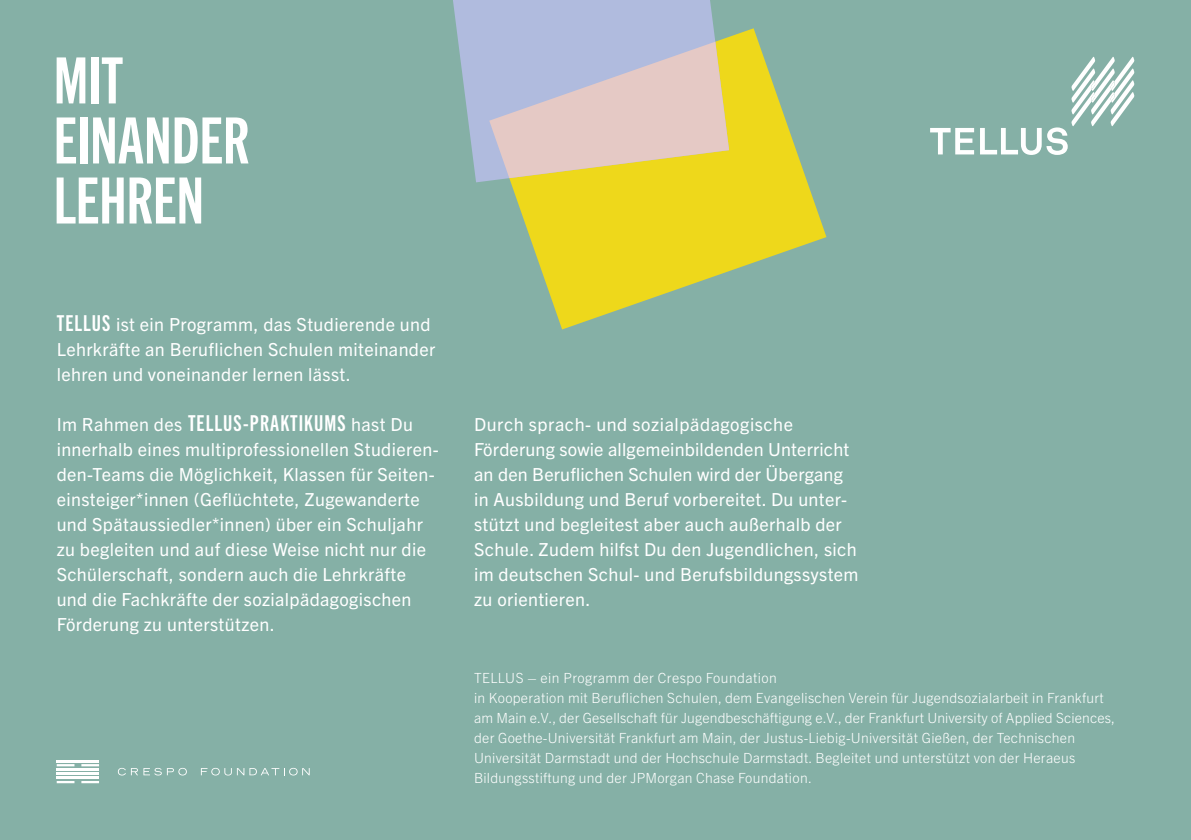
<style>
.page{position:relative;width:1191px;height:840px;background:#fff}
.page>*{position:absolute;margin:0;border:0;box-sizing:border-box;transform-origin:0 0}
.t1{font:64px/60px "Trade Gothic Next LT Pro Bd Cm";color:#fff}
.t2{font:18px/25px "Trade Gothic Next LT Pro";letter-spacing:.02em;color:#fff}
.t3{font:300 14px/20px "Trade Gothic Next LT Pro";letter-spacing:.02em;color:#fff}
.s1{font-family:"Trade Gothic Next LT Pro Bd Cm";font-size:22px}
</style>
<div class="page">
<div style="left:0;top:0;width:1191px;height:839px;background:#85b0a6"></div>
<hr style="left:57px;top:759px;width:42px;height:2px;background:#fff">
<hr style="left:57px;top:767px;width:42px;height:3px;background:#fff">
<hr style="left:57px;top:772px;width:42px;height:2px;background:#fff">
<hr style="left:57px;top:776px;width:42px;height:2px;background:#fff">
<hr style="left:57px;top:763px;width:17px;height:3px;background:#fff">
<hr style="left:81px;top:763px;width:18px;height:3px;background:#fff">
<svg style="left:57px;top:781px;width:17px;height:1px"></svg>
<svg style="left:81px;top:781px;width:18px;height:1px"></svg>
<svg style="left:118px;top:767px;width:69px;height:8px"></svg>
<svg style="left:201px;top:767px;width:109px;height:8px"></svg>
<svg style="left:930px;top:57px;width:204px;height:98px"></svg>
<svg style="left:510px;top:28px;width:316px;height:301px;fill:#eed81b"></svg>
<svg style="left:453px;top:0;width:276px;height:182px;fill:#b0bbde"></svg>
<svg style="left:489px;top:42px;width:240px;height:136px;background:#d5c6bb"></svg>
<h1 class="t1" style="left:54px;top:46px;width:197px">MIT<br>EINANDER<br>LEHREN</h1>
<p class="t2" style="left:57px;top:311px;width:380px"><span class="s1">TELLUS</span> ist ein Programm, das Studierende und<br>Lehrkräfte an Beruflichen Schulen miteinander lehren und voneinander lernen lässt.</p>
<p class="t2" style="left:57px;top:411px;width:383px">Im Rahmen des <span class="s1">TELLUS-PRAKTIKUMS</span> hast Du innerhalb eines multiprofessionellen Studieren&shy;den-Teams die Möglichkeit, Klassen für Seiten&shy;einsteiger*innen (Geflüchtete, Zugewanderte und Spätaussiedler*innen) über ein Schuljahr zu begleiten und auf diese Weise nicht nur die Schülerschaft, sondern auch die Lehrkräfte und die Fachkräfte der sozialpädagogischen Förderung zu unterstützen.</p>
<p class="t2" style="left:474px;top:411px;width:386px">Durch sprach- und sozialpädagogische Förderung sowie allgemeinbildenden Unterricht an den Beruflichen Schulen wird der Übergang in Ausbildung und Beruf vorbereitet. Du unter&shy;stützt und begleitest aber auch außerhalb der Schule. Zudem hilfst Du den Jugendlichen, sich im deutschen Schul- und Berufsbildungssystem zu orientieren.</p>
<p class="t3" style="left:474px;top:666px;width:642px">TELLUS – ein Programm der Crespo Foundation<br>in Kooperation mit Beruflichen Schulen, dem Evangelischen Verein für Jugendsozialarbeit in Frankfurt am Main e.V., der Gesellschaft für Jugendbeschäftigung e.V., der Frankfurt University of Applied Sciences, der Goethe-Universität Frankfurt am Main, der Justus-Liebig-Universität Gießen, der Technischen Universität Darmstadt und der Hochschule Darmstadt. Begleitet und unterstützt von der Heraeus Bildungsstiftung und der JPMorgan Chase Foundation.</p>
</div>
